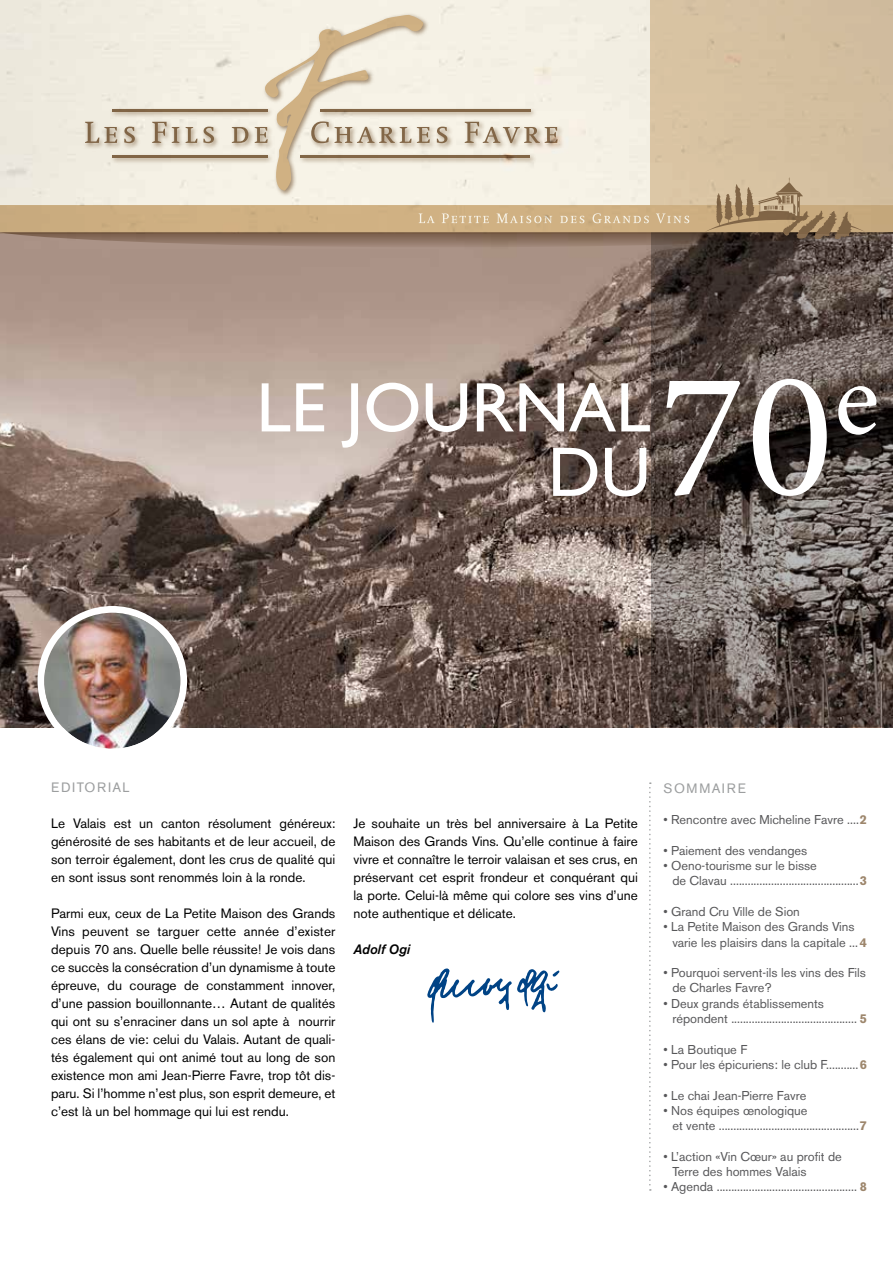
<style>
.page{position:relative;width:893px;height:1263px;background:#fff}
.page>*{position:absolute;margin:0;border:0;box-sizing:border-box;transform-origin:0 0}
.t1{font:180.9px "Minion Pro";color:#fff}
.t2{font:70.5px/64.5px "Gill Sans";color:#fff;text-align:right}
.t3{font:13.5px/18px "Akzidenz Grotesk BE";color:#000;text-align:justify}
.t4{font:13.5px "Akzidenz Grotesk BE";letter-spacing:.12em;color:#9c9e9f}
.t5{font:italic 500 13.5px "Akzidenz Grotesk BE";color:#000}
.t6{font:12.75px/15.3px "Akzidenz Grotesk BE";color:#58585a}
.s1{font-weight:700;color:#9d866c}
</style>
<div class="page">
<img style="left:0;top:247px;width:651px;height:480px">
<svg style="left:427px;top:968px;width:132px;height:55px"></svg>
<img style="left:44px;top:613px;width:136px;height:136px;border-radius:68px">
<div style="left:38px;top:606px;width:149px;height:149px;border:7px solid #fff;border-radius:50%"></div>
<svg style="left:649px;top:782px;width:2px;height:409px"></svg>
<svg style="left:651px;top:247px;width:242px;height:480px;background:#584d49"></svg>
<svg style="left:0;top:234px;width:893px;height:13px;background:#7f685b"></svg>
<img style="left:0;top:0;width:893px;height:234px">
<h2 class="t2" style="left:256px;top:375px;width:396px">LE JOURNAL<br>DU</h2>
<h1 class="t1" style="left:658px;top:315px;width:223px">70<sup>e</sup></h1>
<p class="t4" style="left:51px;top:779px;width:80px">EDITORIAL</p>
<p class="t3" style="left:51px;top:814px;width:286px">Le Valais est un canton résolument généreux: générosité de ses habitants et de leur accueil, de son terroir également, dont les crus de qualité qui en sont issus sont renommés loin à la ronde.</p>
<p class="t3" style="left:51px;top:904px;width:286px">Parmi eux, ceux de La Petite Maison des Grands Vins peuvent se targuer cette année d’exister depuis 70 ans. Quelle belle réussite! Je vois dans ce succès la consécration d’un dynamisme à toute épreuve, du courage de constamment innover, d’une passion bouillonnante… Autant de qualités qui ont su s’enraciner dans un sol apte à nourrir ces élans de vie: celui du Valais. Autant de quali&shy;tés également qui ont animé tout au long de son existence mon ami Jean-Pierre Favre, trop tôt dis&shy;paru. Si l’homme n’est plus, son esprit demeure, et c’est là un bel hommage qui lui est rendu.</p>
<p class="t3" style="left:353px;top:814px;width:286px">Je souhaite un très bel anniversaire à La Petite Maison des Grands Vins. Qu’elle continue à faire vivre et connaître le terroir valaisan et ses crus, en préservant cet esprit frondeur et conquérant qui la porte. Celui-là même qui colore ses vins d’une note authentique et délicate.</p>
<p class="t5" style="left:353px;top:941px;width:58px">Adolf Ogi</p>
<p class="t4" style="left:663px;top:780px;width:84px">SOMMAIRE</p>
<p class="t6" style="left:663px;top:812px;width:205px">• Rencontre avec Micheline Favre ....<span class="s1">2</span></p>
<p class="t6" style="left:663px;top:843px;width:145px">• Paiement des vendanges</p>
<p class="t6" style="left:672px;top:858px;width:196px;text-indent:-9px">• Oeno-tourisme sur le bisse<br>de Clavau ............................................<span class="s1">3</span></p>
<p class="t6" style="left:663px;top:904px;width:138px">• Grand Cru Ville de Sion</p>
<p class="t6" style="left:672px;top:919px;width:196px;text-indent:-9px">• La Petite Maison des Grands Vins varie les plaisirs dans la capitale ... <span class="s1">4</span></p>
<p class="t6" style="left:672px;top:965px;width:195px;text-indent:-9px">• Pourquoi servent-ils les vins des Fils de Charles Favre?</p>
<p class="t6" style="left:672px;top:996px;width:196px;text-indent:-9px">• Deux grands établissements répondent ........................................... <span class="s1">5</span></p>
<p class="t6" style="left:663px;top:1041px;width:85px">• La Boutique F</p>
<p class="t6" style="left:663px;top:1057px;width:205px">• Pour les épicuriens: le club F...........<span class="s1">6</span></p>
<p class="t6" style="left:663px;top:1087px;width:144px">• Le chai Jean-Pierre Favre</p>
<p class="t6" style="left:672px;top:1103px;width:196px;text-indent:-9px">• Nos équipes œnologique<br>et vente ................................................<span class="s1">7</span></p>
<p class="t6" style="left:672px;top:1149px;width:171px;text-indent:-9px">• L’action «Vin Cœur» au profit de<br>Terre des hommes Valais</p>
<p class="t6" style="left:663px;top:1179px;width:205px">• Agenda ................................................ <span class="s1">8</span></p>
</div>
